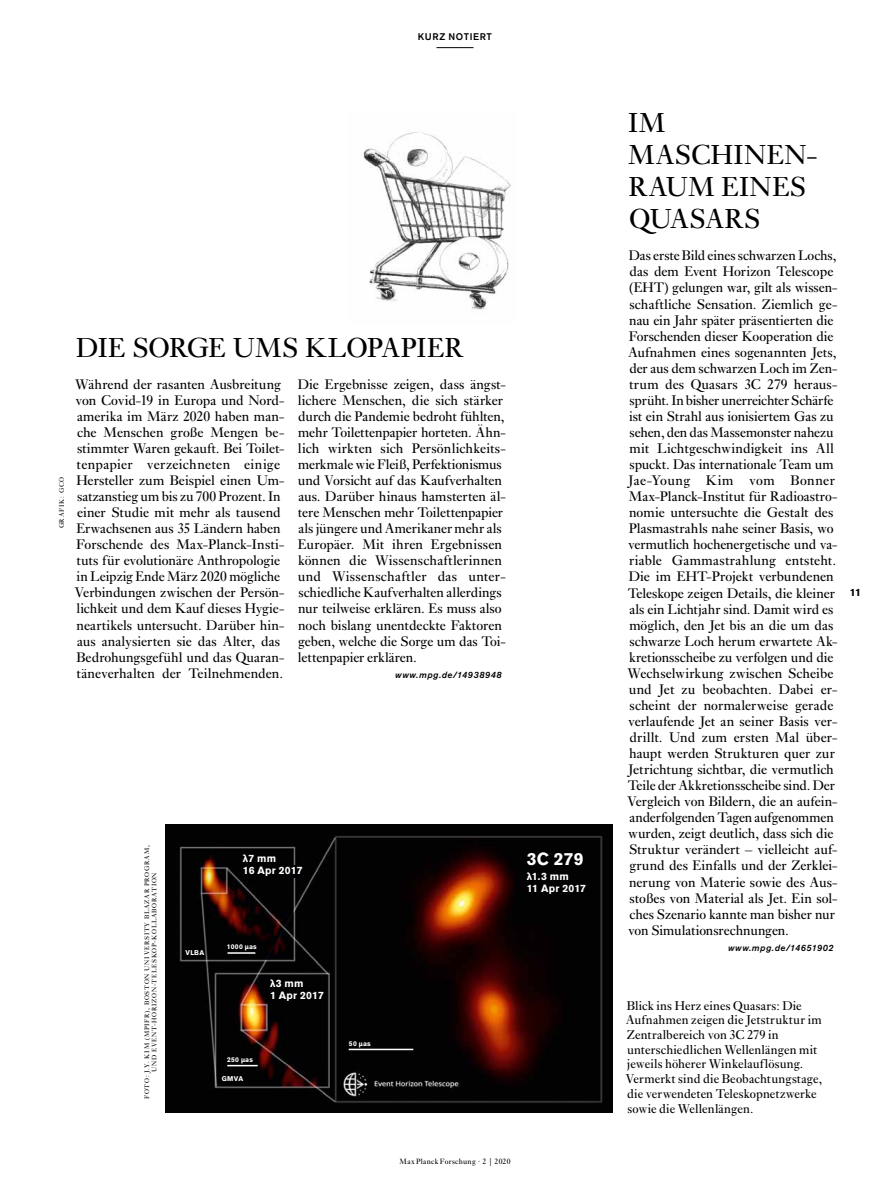
<style>
.page{position:relative;width:893px;height:1191px;background:#fff}
.page>*{position:absolute;margin:0;border:0;box-sizing:border-box;transform-origin:0 0}
.t1{font:28.5px/32.1px "Ehrhardt MT Pro";letter-spacing:.01em;color:#000}
.t2{font:700 17.4px "Akzidenz Grotesk Pro";color:#fff}
.t3{font:14.4px/16px "Ehrhardt MT Pro";color:#000}
.t4{font:13.2px/14.7px "Ehrhardt MT Pro";letter-spacing:.005em;color:#000}
.t5{font:700 10.5px/12px "Akzidenz Grotesk Pro";letter-spacing:.02em;color:#fff}
.t6{font:700 10.5px "Akzidenz Grotesk Pro";color:#000}
.t7{font:500 9.6px "Akzidenz Grotesk Pro";letter-spacing:.06em;color:#000}
.t8{font:italic 500 9px "Akzidenz Grotesk Pro";letter-spacing:.07em;color:#000}
.t9{font:7.95px "Ehrhardt MT Pro";letter-spacing:.04em;color:#000}
.t10{font:700 6.9px "Akzidenz Grotesk Pro";letter-spacing:.04em;color:#fff}
.t11{font:6.75px/7.5px "Ehrhardt MT Pro";letter-spacing:.11em;color:#000;text-align:center}
</style>
<div class="page">
<img style="left:166px;top:824px;width:446px;height:288px">
<img style="left:363px;top:132px;width:148px;height:178px">
<svg style="left:227px;top:952px;width:28px;height:1px"></svg>
<hr style="left:227px;top:1064px;width:31px;height:2px;background:#fff">
<hr style="left:349px;top:1048px;width:64px;height:2px;background:#fff">
<div style="left:289px;top:865px;width:16px;height:13px;background:#020204"></div>
<hr style="left:436px;top:47px;width:37px;height:1px;background:#000">
<p class="t7" style="left:418px;top:30px;width:76px">KURZ NOTIERT</p>
<p class="t11" style="left:58px;top:528px;width:53px;rotate:-90deg">Grafik: GCO</p>
<h1 class="t1" style="left:76px;top:332px;width:381px">Die Sorge ums Klopapier</h1>
<p class="t3" style="left:75px;top:376px;width:211px">Während der rasanten Ausbreitung von Covid-19 in Europa und Nord&shy;amerika im März 2020 haben man&shy;che Menschen große Mengen be&shy;stimmter Waren gekauft. Bei Toilet&shy;tenpapier verzeichneten einige Hersteller zum Beispiel einen Um&shy;satzanstieg um bis zu 700 Prozent. In einer Studie mit mehr als tausend -Erwachsenen aus 35 Ländern haben Forschende des Max-Planck-Insti&shy;tuts für evolutionäre Anthropologie in Leipzig Ende März 2020 mögliche Verbindungen zwischen der Persön&shy;lichkeit und dem Kauf dieses Hygie&shy;neartikels untersucht. Darüber hin&shy;aus analysierten sie das Alter, das Bedrohungsgefühl und das Quaran&shy;täneverhalten der Teilnehmenden.</p>
<p class="t3" style="left:298px;top:376px;width:210px">Die Ergebnisse zeigen, dass ängst&shy;lichere Menschen, die sich stärker durch die Pandemie bedroht fühlten, mehr Toilettenpapier horteten. Ähn&shy;lich wirkten sich Persönlichkeits&shy;merkmale wie Fleiß, Perfektionismus und Vorsicht auf das Kaufverhalten aus. Darüber hinaus hamsterten äl&shy;tere Menschen mehr Toilettenpapier als jüngere und Amerikaner mehr als Europäer. Mit ihren Ergebnissen können die Wissenschaftlerinnen und Wissenschaftler das unter&shy;schiedliche Kaufverhalten allerdings nur teilweise erklären. Es muss also noch bislang unentdeckte Faktoren geben, welche die Sorge um das Toi&shy;lettenpapier erklären.</p>
<p class="t8" style="left:395px;top:668px;width:108px">www.mpg.de/14938948</p>
<p class="t11" style="left:143px;top:1099px;width:255px;rotate:-90deg">Foto: J.Y. Kim (MPIfR), Boston University Blazar Program, und Event-Horizon-Teleskop-Kollaboration</p>
<p class="t5" style="left:243px;top:852px;width:35px">λ7 mm</p>
<p class="t2" style="left:527px;top:847px;width:58px">3C 279</p>
<p class="t5" style="left:243px;top:864px;width:61px">16 Apr 2017</p>
<p class="t5" style="left:527px;top:870px;width:61px">λ1.3 mm<br>11 Apr 2017</p>
<p class="t10" style="left:186px;top:947px;width:20px">VLBA</p>
<p class="t10" style="left:227px;top:942px;width:31px">1000 μas</p>
<p class="t5" style="left:270px;top:976px;width:55px">λ3 mm<br>1 Apr 2017</p>
<p class="t10" style="left:227px;top:1055px;width:27px">250 μas</p>
<p class="t10" style="left:222px;top:1074px;width:23px">GMVA</p>
<p class="t10" style="left:349px;top:1038px;width:23px">50 μas</p>
<p class="t9" style="left:400px;top:1156px;width:112px">Max Planck Forschung · 2 | 2020</p>
<h1 class="t1" style="left:628px;top:107px;width:191px">Im<br>Maschinen&shy;raum eines<br>Quasars</h1>
<p class="t3" style="left:627px;top:248px;width:212px">Das erste Bild eines schwarzen Lochs, das dem Event Horizon Telescope (EHT) gelungen war, gilt als wissen&shy;schaftliche Sensation. Ziemlich ge&shy;nau ein Jahr später präsentierten die Forschenden dieser Kooperation die Aufnahmen eines sogenannten Jets, der aus dem schwarzen Loch im Zen&shy;trum des Quasars 3C 279 heraus&shy;sprüht. In bisher unerreichter Schärfe ist ein Strahl aus ionisiertem Gas zu sehen, den das Massemonster nahezu mit Lichtgeschwindigkeit ins All spuckt. Das internationale Team um Jae-Young Kim vom Bonner Max-Planck-Institut für Radioastro&shy;nomie untersuchte die Gestalt des Plasmastrahls nahe seiner Basis, wo vermutlich hochenergetische und va&shy;riable Gammastrahlung entsteht.<br>Die im EHT-Projekt verbundenen Teleskope zeigen Details, die kleiner als ein Lichtjahr sind. Damit wird es möglich, den Jet bis an die um das schwarze Loch herum erwartete Ak&shy;kretionsscheibe zu verfolgen und die Wechselwirkung zwischen Scheibe und Jet zu beobachten. Dabei er&shy;scheint der normalerweise gerade verlaufende Jet an seiner Basis ver&shy;drillt. Und zum ersten Mal über&shy;haupt werden Strukturen quer zur Jetrichtung sichtbar, die vermutlich Teile der Akkretionsscheibe sind. Der Vergleich von Bildern, die an aufein&shy;anderfolgenden Tagen aufgenommen wurden, zeigt deutlich, dass sich die Struktur verändert – vielleicht auf&shy;grund des Einfalls und der Zerklei&shy;nerung von Materie sowie des Aus&shy;stoßes von Material als Jet. Ein sol&shy;ches Szenario kannte man bisher nur von Simulationsrechnungen.</p>
<p class="t8" style="left:728px;top:941px;width:107px">www.mpg.de/14651902</p>
<p class="t6" style="left:850px;top:585px;width:13px">11</p>
<p class="t4" style="left:626px;top:998px;width:198px">Blick ins Herz eines Quasars: Die Aufnahmen zeigen die Jetstruktur im Zentralbereich von 3C 279 in unterschiedlichen Wellenlängen mit jeweils höherer Winkelauflösung.<br>Vermerkt sind die Beobachtungstage, die verwendeten Teleskopnetzwerke sowie die Wellenlängen.</p>
</div>
